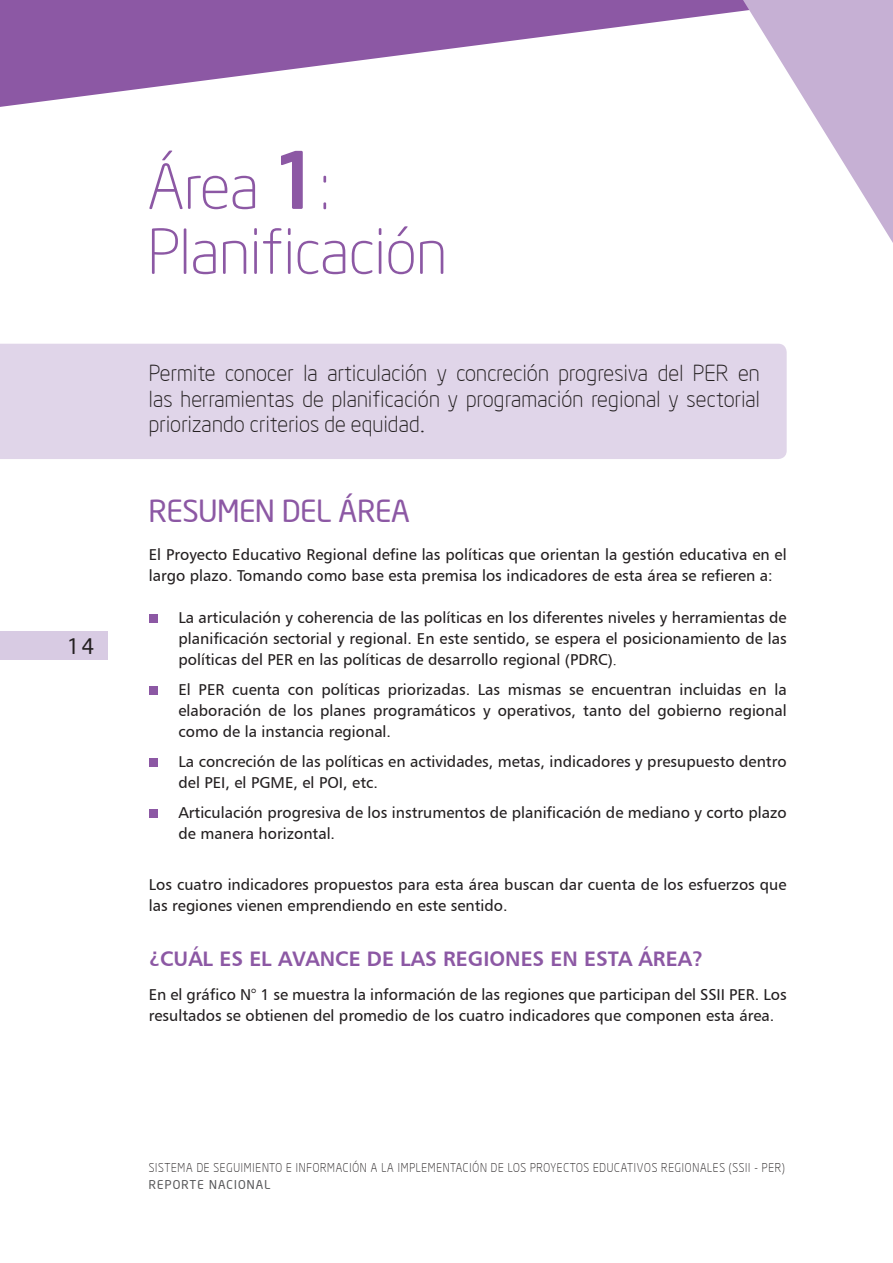
<style>
.page{position:relative;width:893px;height:1263px;background:#fff}
.page>*{position:absolute;margin:0;border:0;box-sizing:border-box;transform-origin:0 0}
.areas{font:300 61.2px "Neo Sans Intel";color:#8c58a4}
.resumen_area{font:30px "Neo Sans Intel";color:#8c58a4}
.recuadro{font:300 21.75px/25.5px "Neo Sans Intel";letter-spacing:.01em;color:#231f20;text-align:justify}
.SUB_2{font:21px "Humanist 777 BT Bold B";color:#8c58a4}
.t1{font:21px "Neo Sans Intel";color:#231f20}
.TEXTO_TAB{font:15.75px/21px "Humanist 777 BT Roman B";color:#231f20;text-align:justify}
.TEXTOO{font:15.75px/21px "Humanist 777 BT Roman B";color:#231f20}
.t2{font:300 12px "Neo Sans Intel";letter-spacing:.075em;color:#231f20;scale:.91 1}
.t3{font:12px "Neo Sans Intel";letter-spacing:.1em;color:#57585a}
.s1{font-weight:500;font-size:78.15px}
.s2{font-family:"Times New Roman";font-weight:400}
.s3{font-family:"Times New Roman"}
</style>
<div class="page">
<div style="left:0;top:631px;width:108px;height:29px;background:#d8cbe3"></div>
<div style="left:149px;top:614px;width:9px;height:9px;background:#8c58a4"></div>
<div style="left:149px;top:686px;width:9px;height:9px;background:#8c58a4"></div>
<div style="left:149px;top:758px;width:9px;height:9px;background:#8c58a4"></div>
<div style="left:149px;top:809px;width:9px;height:9px;background:#8c58a4"></div>
<svg style="left:0;top:0;width:743px;height:107px;fill:#8c58a4"></svg>
<svg style="left:743px;top:0;width:150px;height:243px"></svg>
<div style="left:0;top:344px;width:787px;height:115px;background:#e0d5e9"></div>
<p class="t1" style="left:67px;top:633px;width:28px">14</p>
<p class="areas" style="left:148px;top:150px;width:183px">Área <span class="s1">1</span>:</p>
<p class="areas" style="left:148px;top:215px;width:301px">Planificación</p>
<p class="recuadro" style="left:149px;top:360px;width:613px">Permite conocer la articulación y concreción progresiva del PER en las herramientas de planificación y programación regional y sectorial priorizando criterios de equidad<span class="s2">.</span></p>
<p class="resumen_area" style="left:149px;top:493px;width:263px">RESUMEN DEL ÁREA</p>
<p class="TEXTOO" style="left:149px;top:544px;width:639px">El Proyecto Educativo Regional define las políticas que orientan la gestión educativa en el largo plazo. Tomando como base esta premisa los indicadores de esta área se refieren a:</p>
<p class="TEXTO_TAB" style="left:179px;top:607px;width:610px">La articulación y coherencia de las políticas en los diferentes niveles y herramientas de planificación sectorial y regional. En este sentido, se espera el posicionamiento de las políticas del PER en las políticas de desarrollo regional (PDRC)<span class="s3">.</span></p>
<p class="TEXTO_TAB" style="left:179px;top:679px;width:610px">El PER cuenta con políticas priorizadas. Las mismas se encuentran incluidas en la elaboración de los planes programáticos y operativos, tanto del gobierno regional como de la instancia regional.</p>
<p class="TEXTO_TAB" style="left:179px;top:751px;width:610px">La concreción de las políticas en actividades, metas, indicadores y presupuesto dentro del PEI, el PGME, el POI, etc.</p>
<p class="TEXTO_TAB" style="left:179px;top:802px;width:610px">Articulación progresiva de los instrumentos de planificación de mediano y corto plazo de manera horizontal.</p>
<p class="TEXTOO" style="left:149px;top:874px;width:639px">Los cuatro indicadores propuestos para esta área buscan dar cuenta de los esfuerzos que las regiones vienen emprendiendo en este sentido.</p>
<p class="SUB_2" style="left:149px;top:945px;width:556px">¿CUÁL ES EL AVANCE DE LAS REGIONES EN ESTA ÁREA?</p>
<p class="TEXTOO" style="left:149px;top:984px;width:639px">En el gráfico N° 1 se muestra la información de las regiones que participan del SSII PER. Los resultados se obtienen del promedio de los cuatro indicadores que componen esta área.</p>
<p class="t2" style="left:149px;top:1160px;width:700px">SISTEMA DE SEGUIMIENTO E INFORMACIÓN A LA IMPLEMENTACIÓN DE LOS PROYECTOS EDUCATIVOS REGIONALES (SSII - PER)</p>
<p class="t3" style="left:149px;top:1177px;width:123px">REPORTE NACIONAL</p>
</div>
